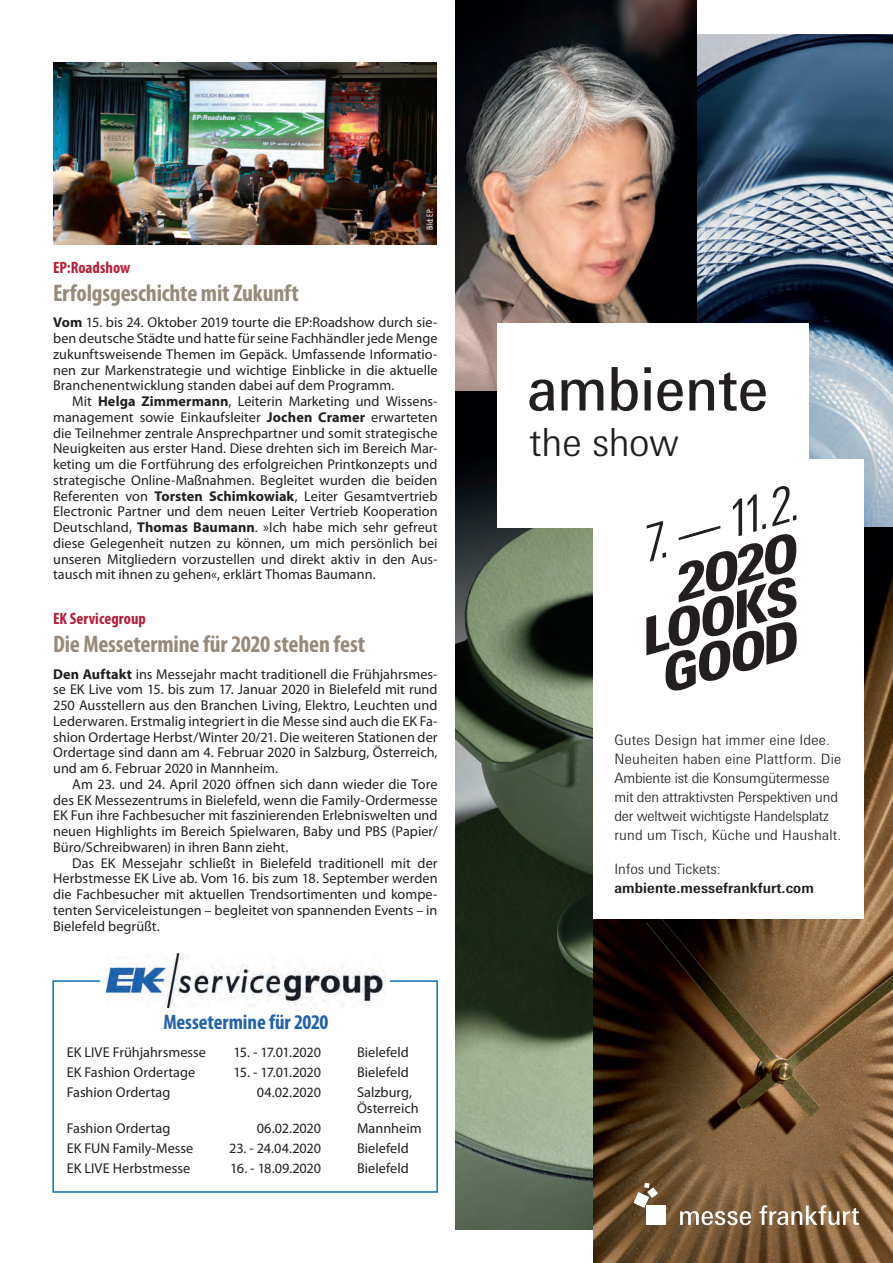
<style>
.page{position:relative;width:893px;height:1263px;background:#fff}
.page>*{position:absolute;margin:0;border:0;box-sizing:border-box;transform-origin:0 0}
.t1{font:italic 900 50.1px/42px "Messe Univers";color:#231f20}
.t2{font:italic 300 condensed 50.1px "Messe Univers";color:#231f20}
.t3{font:300 38.7px "Messe Univers";letter-spacing:-.01em;color:#231f20}
.t4{font:700 condensed 24px "Myriad Pro";letter-spacing:-.005em;color:#968a7a}
.t5{font:700 condensed 21px "Myriad Pro";letter-spacing:-.005em;color:#2262ad}
.t6{font:700 condensed 16.5px "Myriad Pro";letter-spacing:.005em;color:#b61e37}
.t7{font:14.25px/15.8px "Myriad Pro";color:#231f20;text-align:justify}
.t8{font:300 14.25px/19px "Messe Univers";letter-spacing:-.015em;color:#231f20}
.t9{font:14.25px "Myriad Pro";letter-spacing:-.03em;color:#231f20}
.t10{font:700 14.25px "Messe Univers";letter-spacing:.01em;color:#231f20}
.t11{font:condensed 9px "Myriad Pro";color:#fff}
.s1{font-weight:700}
</style>
<div class="page">
<img style="left:53px;top:62px;width:384px;height:182px">
<div style="left:52px;top:980px;width:386px;height:213px;border:2px solid #0c6fb8"></div>
<div style="left:101px;top:953px;width:289px;height:55px;background:#fff"></div>
<img style="left:107px;top:953px;width:278px;height:55px">
<img style="left:696px;top:34px;width:197px;height:494px">
<img style="left:455px;top:0;width:241px;height:392px">
<img style="left:455px;top:392px;width:138px;height:837px">
<img style="left:593px;top:528px;width:300px;height:735px">
<div style="left:497px;top:324px;width:312px;height:204px;background:#fff"></div>
<div style="left:593px;top:460px;width:270px;height:459px;background:#fff"></div>
<svg style="left:529px;top:379px;width:25px;height:32px"></svg>
<svg style="left:561px;top:379px;width:42px;height:31px"></svg>
<svg style="left:611px;top:367px;width:27px;height:44px"></svg>
<svg style="left:644px;top:367px;width:7px;height:43px"></svg>
<svg style="left:657px;top:379px;width:26px;height:32px"></svg>
<svg style="left:689px;top:372px;width:77px;height:39px"></svg>
<div style="left:646px;top:1205px;width:20px;height:20px;background:#fff"></div>
<svg style="left:633px;top:1183px;width:25px;height:25px"></svg>
<svg style="left:680px;top:1211px;width:71px;height:14px"></svg>
<svg style="left:759px;top:1205px;width:100px;height:20px"></svg>
<p class="t11" style="left:424px;top:230px;width:24px;rotate:-90deg">Bild: EP:</p>
<p class="t6" style="left:53px;top:257px;width:79px">EP:Roadshow</p>
<h3 class="t4" style="left:53px;top:278px;width:247px">Erfolgsgeschichte mit Zukunft</h3>
<p class="t7" style="left:53px;top:314px;width:386px"><span class="s1">Vom</span> 15. bis 24. Oktober 2019 tourte die EP:Roadshow durch sie&shy;ben deutsche Städte und hatte für seine Fachhändler jede Menge zukunftsweisende Themen im Gepäck. Umfassende Informatio&shy;nen zur Markenstrategie und wichtige Einblicke in die aktuelle Branchenentwicklung standen dabei auf dem Programm.</p>
<p class="t7" style="left:53px;top:393px;width:386px;text-indent:19px">Mit <span class="s1">Helga Zimmermann</span>, Leiterin Marketing und Wissens&shy;management sowie Einkaufsleiter <span class="s1">Jochen Cramer</span> erwarteten die Teilnehmer zentrale Ansprechpartner und somit strategische Neuigkeiten aus erster Hand. Diese drehten sich im Bereich Mar&shy;keting um die Fortführung des erfolgreichen Printkonzepts und strategische Online-Maßnahmen. Begleitet wurden die beiden Referenten von <span class="s1">Torsten Schimkowiak</span>, Leiter Gesamtvertrieb Electronic Partner und dem neuen Leiter Vertrieb Kooperation Deutschland, <span class="s1">Thomas Baumann</span>. »Ich habe mich sehr gefreut diese Gelegenheit nutzen zu können, um mich persönlich bei unseren Mitgliedern vorzustellen und direkt aktiv in den Aus&shy;tausch mit ihnen zu gehen«, erklärt Thomas Baumann.</p>
<p class="t6" style="left:53px;top:608px;width:94px">EK Servicegroup</p>
<h3 class="t4" style="left:53px;top:629px;width:314px">Die Messetermine für 2020 stehen fest</h3>
<p class="t7" style="left:53px;top:666px;width:386px"><span class="s1">Den Auftakt</span> ins Messejahr macht traditionell die Frühjahrsmes&shy;se EK Live vom 15. bis zum 17. Januar 2020 in Bielefeld mit rund 250 Ausstellern aus den Branchen Living, Elektro, Leuchten und Lederwaren. Erstmalig integriert in die Messe sind auch die EK Fa&shy;shion Ordertage Herbst/Winter 20/21. Die weiteren Stationen der Ordertage sind dann am 4. Februar 2020 in Salzburg, Österreich, und am 6. Februar 2020 in Mannheim.</p>
<p class="t7" style="left:53px;top:776px;width:386px;text-indent:19px">Am 23. und 24. April 2020 öffnen sich dann wieder die Tore des EK Messezentrums in Bielefeld, wenn die Family-Ordermesse EK Fun ihre Fachbesucher mit faszinierenden Erlebniswelten und neuen Highlights im Bereich Spielwaren, Baby und PBS (Papier/ Büro/Schreibwaren) in ihren Bann zieht.</p>
<p class="t7" style="left:53px;top:855px;width:386px;text-indent:19px">Das EK Messejahr schließt in Bielefeld traditionell mit der Herbstmesse EK Live ab. Vom 16. bis zum 18. September werden die Fachbesucher mit aktuellen Trendsortimenten und kompe&shy;tenten Serviceleistungen – begleitet von spannenden Events – in Bielefeld begrüßt.</p>
<h3 class="t5" style="left:163px;top:1008px;width:167px">Messetermine für 2020</h3>
<p class="t7" style="left:67px;top:1044px;width:141px">EK LIVE Frühjahrsmesse</p>
<p class="t9" style="left:234px;top:1044px;width:89px">15. - 17.01.2020</p>
<p class="t7" style="left:357px;top:1044px;width:53px">Bielefeld</p>
<p class="t7" style="left:67px;top:1064px;width:130px">EK Fashion Ordertage</p>
<p class="t9" style="left:234px;top:1064px;width:89px">15. - 17.01.2020</p>
<p class="t7" style="left:357px;top:1064px;width:53px">Bielefeld</p>
<p class="t7" style="left:67px;top:1084px;width:105px">Fashion Ordertag</p>
<p class="t7" style="left:257px;top:1084px;width:66px">04.02.2020</p>
<p class="t7" style="left:357px;top:1084px;width:63px">Salzburg,<br>Österreich</p>
<p class="t7" style="left:67px;top:1120px;width:105px">Fashion Ordertag</p>
<p class="t7" style="left:257px;top:1120px;width:66px">06.02.2020</p>
<p class="t7" style="left:357px;top:1120px;width:66px">Mannheim</p>
<p class="t7" style="left:67px;top:1140px;width:128px">EK FUN Family-Messe</p>
<p class="t7" style="left:229px;top:1140px;width:93px">23. - 24.04.2020</p>
<p class="t7" style="left:357px;top:1140px;width:53px">Bielefeld</p>
<p class="t7" style="left:67px;top:1160px;width:125px">EK LIVE Herbstmesse</p>
<p class="t7" style="left:230px;top:1160px;width:92px">16. - 18.09.2020</p>
<p class="t7" style="left:357px;top:1160px;width:53px">Bielefeld</p>
<h2 class="t3" style="left:529px;top:418px;width:151px">the show</h2>
<h1 class="t2" style="left:637px;top:517px;width:163px;rotate:-16deg">7. —— 11.2.</h1>
<h1 class="t1" style="left:625px;top:576px;width:175px;text-indent:47px;rotate:-16deg">2O2O<br>LOOKS<br>GOOD</h1>
<p class="t8" style="left:614px;top:730px;width:228px">Gutes Design hat immer eine Idee.<br>Neuheiten haben eine Plattform. Die Ambiente ist die Konsumgütermesse mit den attraktivsten Perspektiven und der weltweit wichtigste Handelsplatz rund um Tisch, Küche und Haushalt.</p>
<p class="t8" style="left:614px;top:859px;width:108px">Infos und Tickets:</p>
<p class="t10" style="left:614px;top:879px;width:201px">ambiente.messefrankfurt.com</p>
</div>
